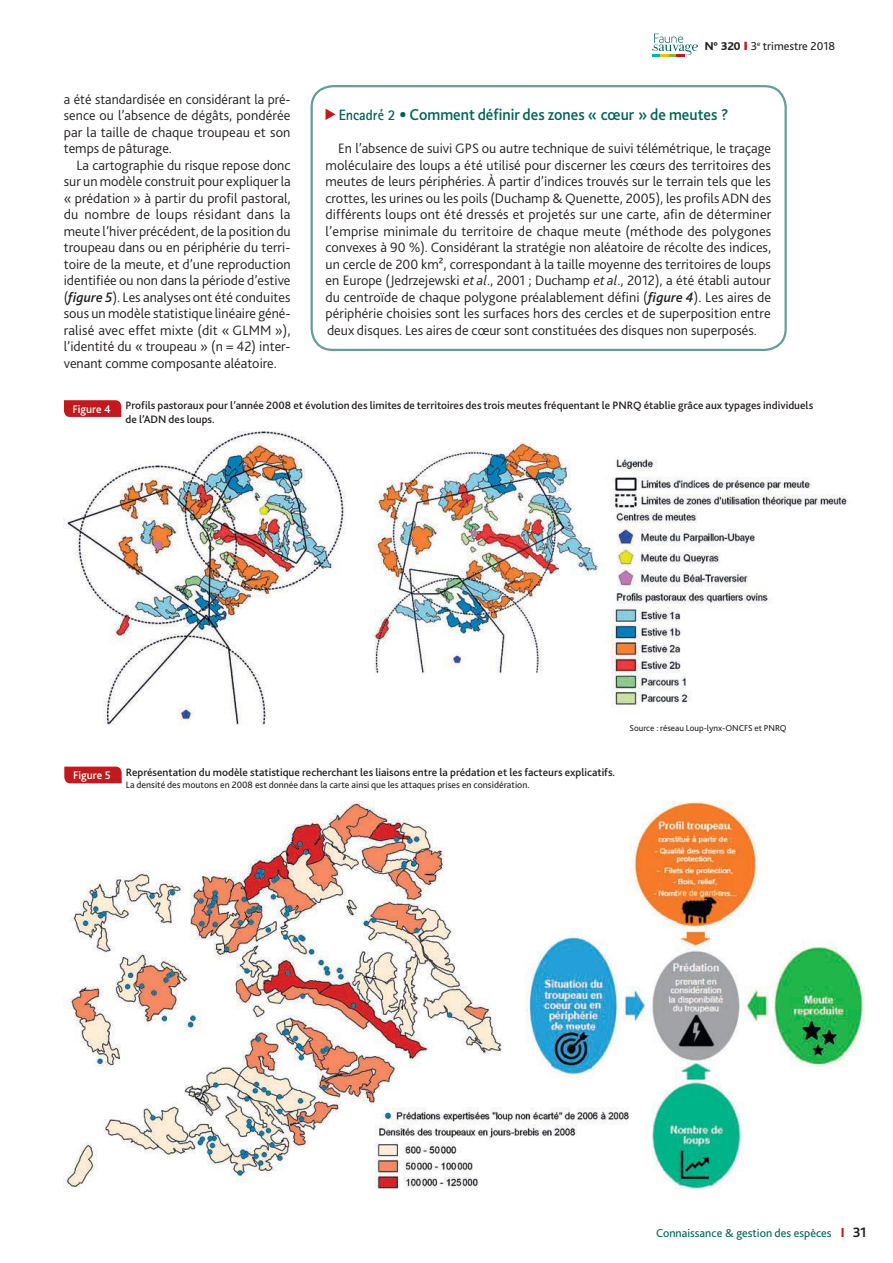
<style>
.page{position:relative;width:893px;height:1263px;background:#fff}
.page>*{position:absolute;margin:0;border:0;box-sizing:border-box;transform-origin:0 0}
.t1{font:500 16.5px "Bliss 2";color:#00635a;scale:.95 1}
.t2{font:300 14.25px/16.5px "Bliss 2";color:#241f1f;text-align:justify}
.t3{font:700 14.25px "Bliss 2";color:#241f1f}
.t4{font:12px "Bliss 2";color:#00635a}
.t5{font:12px "Bliss 2";color:#241f1f}
.t6{font:500 11.55px "Bliss 2";color:#fff}
.t7{font:500 11.25px/13.5px "Bliss 2";color:#241f1f}
.t8{font:9.75px "Bliss 2";color:#241f1f}
.t9{font:9px "Bliss 2";color:#241f1f}
.s1{font-weight:500;font-style:italic}
.s2{font-family:"Bliss";font-weight:800}
.s3{color:#c1191d}
.s4{font-family:"Rotis Sans Serif";font-weight:700;font-size:15px}
.s5{font-style:italic}
</style>
<div class="page">
<svg style="left:841px;top:1228px;width:2px;height:9px"></svg>
<svg style="left:652px;top:34px;width:46px;height:23px"></svg>
<svg style="left:326px;top:109px;width:10px;height:11px"></svg>
<div style="left:311px;top:85px;width:476px;height:266px;border:2px solid #659e96;border-radius:21px"></div>
<img style="left:64px;top:801px;width:800px;height:387px">
<svg style="left:64px;top:767px;width:58px;height:16px"></svg>
<img style="left:63px;top:431px;width:785px;height:294px">
<svg style="left:64px;top:400px;width:57px;height:17px"></svg>
<p class="t2" style="left:64px;top:90px;width:228px">a été standardisée en considérant la pré&shy;sence ou l’absence de dégâts, pondérée par la taille de chaque troupeau et son temps de pâturage.</p>
<p class="t2" style="left:64px;top:156px;width:228px;text-indent:13px">La cartographie du risque repose donc sur un modèle construit pour expliquer la « prédation » à partir du profil pastoral, du nombre de loups résidant dans la meute l’hiver précédent, de la position du troupeau dans ou en périphérie du terri&shy;toire de la meute, et d’une reproduction identifiée ou non dans la période d’estive (<span class="s1">figure 5</span>). Les analyses ont été conduites sous un modèle statistique linéaire géné&shy;ralisé avec effet mixte (dit « GLMM »), l’identité du « troupeau » (n = 42) inter&shy;venant comme composante aléatoire.</p>
<p class="t5" style="left:705px;top:39px;width:132px"><span class="s2">N° 320</span> <span class="s3">❙</span> 3<sup>e</sup> trimestre 2018</p>
<p class="t1" style="left:339px;top:104px;width:412px"><span class="s4">Encadré 2 •</span> Comment définir des zones « cœur » de meutes ?</p>
<p class="t2" style="left:326px;top:140px;width:447px;text-indent:13px">En l’absence de suivi GPS ou autre technique de suivi télémétrique, le traçage moléculaire des loups a été utilisé pour discerner les cœurs des territoires des meutes de leurs périphéries. À partir d’indices trouvés sur le terrain tels que les crottes, les urines ou les poils (Duchamp &amp; Quenette, 2005), les profils ADN des différents loups ont été dressés et projetés sur une carte, afin de déterminer l’emprise minimale du territoire de chaque meute (méthode des polygones convexes à 90 %). Considérant la stratégie non aléatoire de récolte des indices, un cercle de 200 km², correspondant à la taille moyenne des territoires de loups en Europe (Jedrzejewski <span class="s5">et al</span>., 2001 ; Duchamp <span class="s5">et al</span>., 2012), a été établi autour du centroïde de chaque polygone préalablement défini (<span class="s1">figure 4</span>). Les aires de périphérie choisies sont les surfaces hors des cercles et de superposition entre deux disques. Les aires de cœur sont constituées des disques non superposés.</p>
<p class="t6" style="left:72px;top:402px;width:40px">Figure 4</p>
<p class="t7" style="left:126px;top:398px;width:689px">Profils pastoraux pour l’année 2008 et évolution des limites de territoires des trois meutes fréquentant le PNRQ établie grâce aux typages individuels de l’ADN des loups.</p>
<p class="t6" style="left:73px;top:768px;width:39px">Figure 5</p>
<p class="t7" style="left:126px;top:765px;width:491px">Représentation du modèle statistique recherchant les liaisons entre la prédation et les facteurs explicatifs.</p>
<p class="t8" style="left:126px;top:779px;width:405px">La densité des moutons en 2008 est donnée dans la carte ainsi que les attaques prises en considération.</p>
<p class="t9" style="left:629px;top:722px;width:159px">Source : réseau Loup-lynx-ONCFS et PNRQ</p>
<p class="t4" style="left:656px;top:1225px;width:177px">Connaissance &amp; gestion des espèces</p>
<p class="t3" style="left:853px;top:1223px;width:15px">31</p>
</div>
